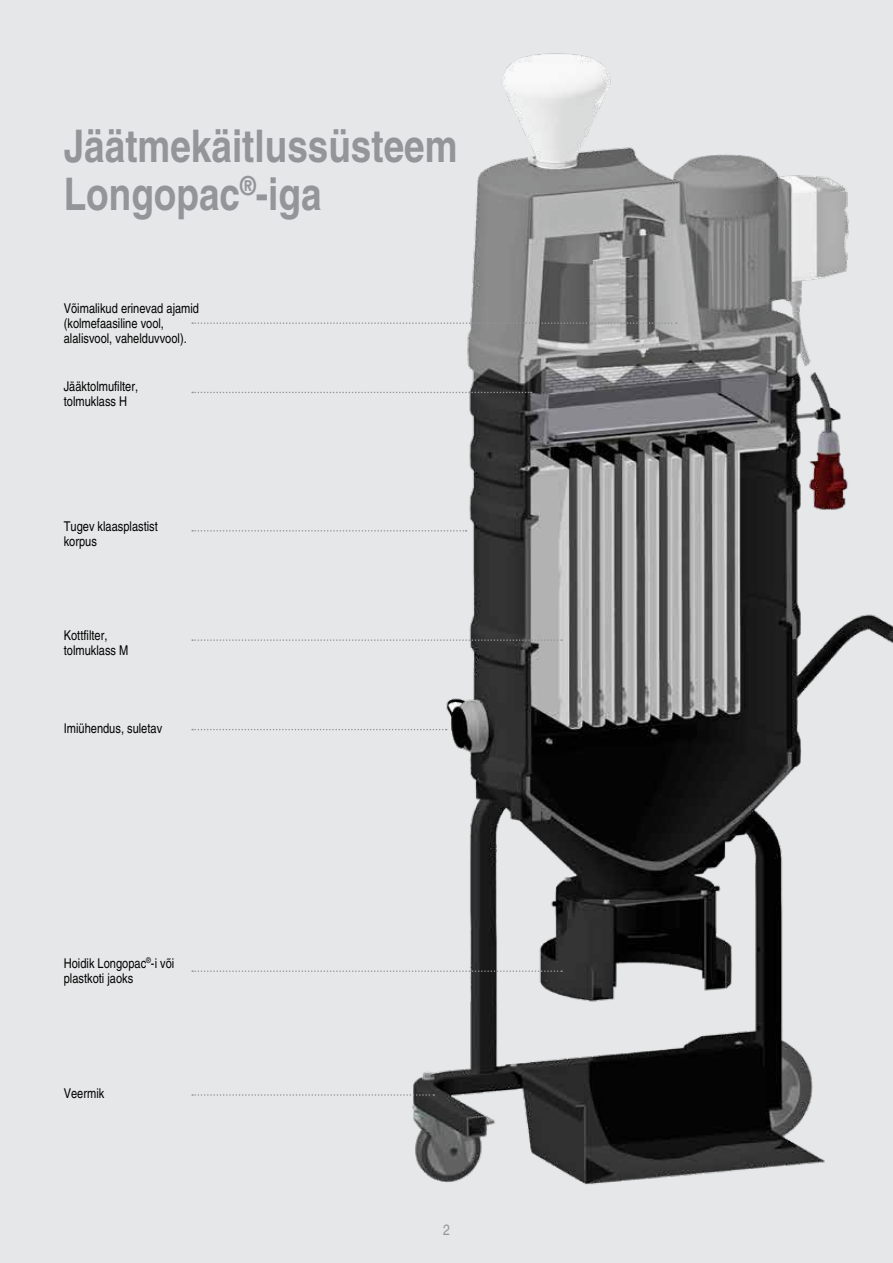
<style>
.page{position:relative;width:893px;height:1263px;background:#e6e7e8}
.page>*{position:absolute;margin:0;border:0;box-sizing:border-box;transform-origin:0 0}
.t1{font:700 condensed 45px/48px "Helvetica";color:#939598}
.t2{font:condensed 15px "Helvetica";color:#939598}
.t3{font:condensed 13.5px/15px "Helvetica";color:#000}
</style>
<div class="page">
<img style="left:361px;top:53px;width:532px;height:1132px">
<svg style="left:192px;top:970px;width:370px;height:2px"></svg>
<svg style="left:192px;top:1094px;width:242px;height:2px"></svg>
<svg style="left:192px;top:530px;width:275px;height:1px"></svg>
<svg style="left:192px;top:639px;width:370px;height:2px"></svg>
<svg style="left:192px;top:729px;width:255px;height:1px"></svg>
<svg style="left:192px;top:392px;width:340px;height:1px"></svg>
<svg style="left:192px;top:322px;width:485px;height:2px"></svg>
<hr style="left:892px;top:1199px;width:1px;height:64px;background:#fff">
<h1 class="t1" style="left:64px;top:122px;width:395px">Jäätmekäitlussüsteem<br>Longopac<sup>®</sup>-iga</h1>
<p class="t3" style="left:64px;top:301px;width:137px">Võimalikud erinevad ajamid (kolmefaasiline vool, alalisvool, vahelduvvool).</p>
<p class="t3" style="left:64px;top:378px;width:76px">Jääktolmufilter, tolmuklass H</p>
<p class="t3" style="left:64px;top:518px;width:96px">Tugev klaasplastist korpus</p>
<p class="t3" style="left:64px;top:628px;width:66px">Kottfilter, tolmuklass M</p>
<p class="t3" style="left:64px;top:720px;width:100px">Imiühendus, suletav</p>
<p class="t3" style="left:64px;top:955px;width:112px">Hoidik Longopac<sup>®</sup>-i või plastkoti jaoks</p>
<p class="t3" style="left:64px;top:1085px;width:42px">Veermik</p>
<p class="t2" style="left:443px;top:1221px;width:8px">2</p>
</div>
